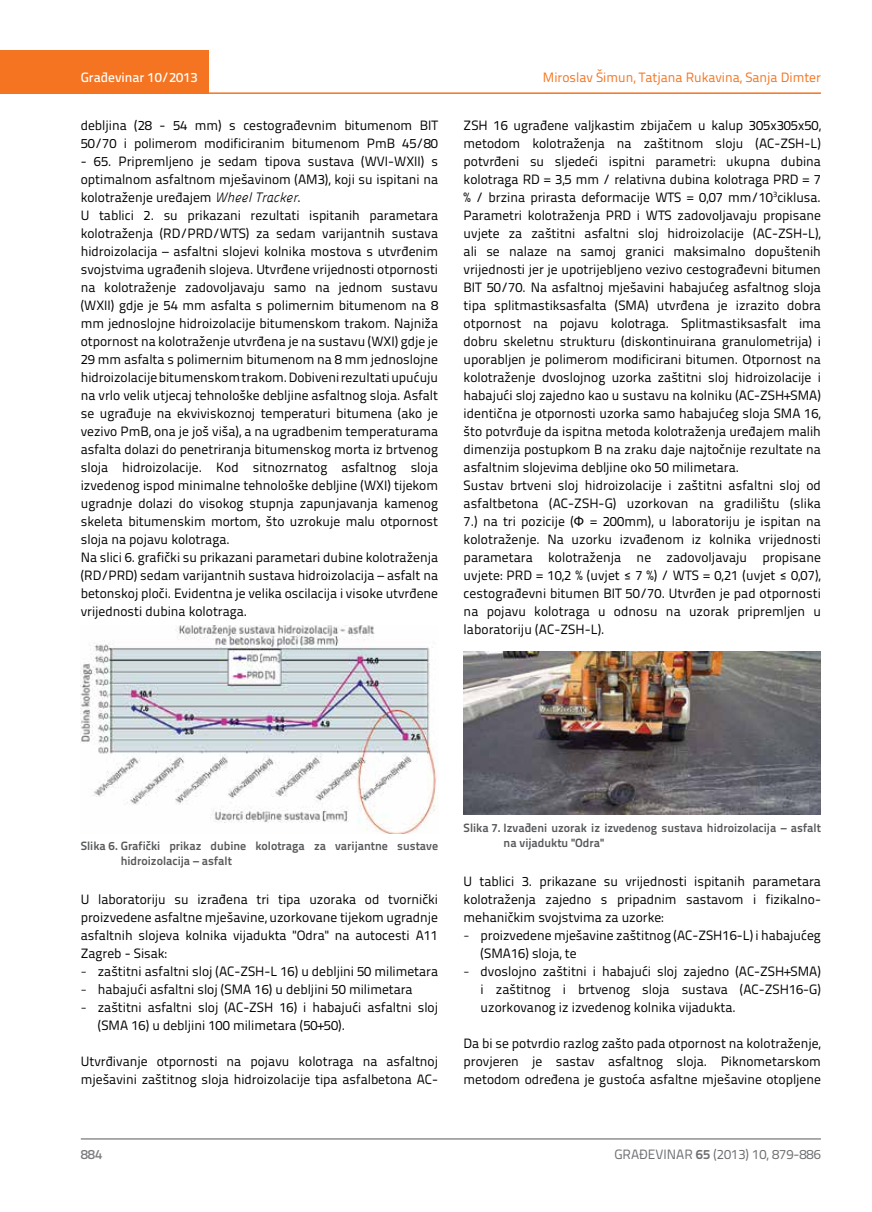
<style>
.page{position:relative;width:872px;height:1212px;background:#fff}
.page>*{position:absolute;margin:0;border:0;box-sizing:border-box;transform-origin:0 0}
.t1{font:13.5px/18px "Titillium Text 22 L";color:#000}
.t2{font:13.5px "Titillium Text 22 L";color:#f47421}
.t3{font:13.5px "Titillium Text 22 L";color:#6d6e71}
.t4{font:500 13.5px "Titillium Text 22 L";color:#fff}
.t5{font:500 13.5px "Titillium Text 22 L";color:#797a7d}
.t6{font:700 12px/15px "Titillium Text 22 L";color:#58595b}
.s1{font-family:"Panefresco 250 wt";font-style:italic}
.s2{font-family:"Arial"}
.s3{font-weight:300}
.s4{font-weight:700}
</style>
<div class="page">
<div style="left:0;top:50px;width:208px;height:44px;background:#f47421"></div>
<hr style="left:0;top:92px;width:821px;height:2px;background:#f47421">
<hr style="left:81px;top:1139px;width:740px;height:1px;background:#58595b">
<img style="left:81px;top:625px;width:357px;height:208px">
<img style="left:463px;top:651px;width:358px;height:163px">
<p class="t4" style="left:81px;top:67px;width:118px">Građevinar 10/2013</p>
<p class="t1" style="left:81px;top:115px;width:359px">debljina (28 - 54 mm) s cestograđevnim bitumenom BIT<br>50/70 i polimerom modificiranim bitumenom PmB 45/80</p>
<p class="t1" style="left:81px;top:151px;width:359px">- 65. Pripremljeno je sedam tipova sustava (WVI-WXII) s optimalnom asfaltnom mješavinom (AM3), koji su ispitani na kolotraženje uređajem <span class="s1">Wheel Tracker</span>.<br>U tablici 2. su prikazani rezultati ispitanih parametara kolotraženja (RD/PRD/WTS) za sedam varijantnih sustava hidroizolacija – asfaltni slojevi kolnika mostova s utvrđenim svojstvima ugrađenih slojeva. Utvrđene vrijednosti otpornosti na kolotraženje zadovoljavaju samo na jednom sustavu (WXII) gdje je 54 mm asfalta s polimernim bitumenom na 8 mm jednoslojne hidroizolacije bitumenskom trakom. Najniža otpornost na kolotraženje utvrđena je na sustavu (WXI) gdje je 29 mm asfalta s polimernim bitumenom na 8 mm jednoslojne hidroizolacije bitumenskom trakom. Dobiveni rezultati upućuju na vrlo velik utjecaj tehnološke debljine asfaltnog sloja. Asfalt se ugrađuje na ekviviskoznoj temperaturi bitumena (ako je vezivo PmB, ona je još viša), a na ugradbenim temperaturama asfalta dolazi do penetriranja bitumenskog morta iz brtvenog sloja hidroizolacije. Kod sitnozrnatog asfaltnog sloja izvedenog ispod minimalne tehnološke debljine (WXI) tijekom ugradnje dolazi do visokog stupnja zapunjavanja kamenog skeleta bitumenskim mortom, što uzrokuje malu otpornost sloja na pojavu kolotraga.<br>Na slici 6. grafički su prikazani parametari dubine kolotraženja (RD/PRD) sedam varijantnih sustava hidroizolacija – asfalt na betonskoj ploči. Evidentna je velika oscilacija i visoke utvrđene vrijednosti dubina kolotraga.</p>
<p class="t2" style="left:543px;top:68px;width:279px">Miroslav Šimun, Tatjana Rukavina, Sanja Dimter</p>
<p class="t1" style="left:463px;top:115px;width:359px">ZSH 16 ugrađene valjkastim zbijačem u kalup 305x305x50, metodom kolotraženja na zaštitnom sloju (AC-ZSH-L) potvrđeni su sljedeći ispitni parametri: ukupna dubina kolotraga RD = 3,5 mm / relativna dubina kolotraga PRD = 7 % / brzina prirasta deformacije WTS = 0,07 mm/10<sup>3</sup>ciklusa.<br>Parametri kolotraženja PRD i WTS zadovoljavaju propisane uvjete za zaštitni asfaltni sloj hidroizolacije (AC-ZSH-L), ali se nalaze na samoj granici maksimalno dopuštenih vrijednosti jer je upotrijebljeno vezivo cestograđevni bitumen BIT 50/70. Na asfaltnoj mješavini habajućeg asfaltnog sloja tipa splitmastiksasfalta (SMA) utvrđena je izrazito dobra otpornost na pojavu kolotraga. Splitmastiksasfalt ima dobru skeletnu strukturu (diskontinuirana granulometrija) i uporabljen je polimerom modificirani bitumen. Otpornost na kolotraženje dvoslojnog uzorka zaštitni sloj hidroizolacije i habajući sloj zajedno kao u sustavu na kolniku (AC-ZSH+SMA) identična je otpornosti uzorka samo habajućeg sloja SMA 16, što potvrđuje da ispitna metoda kolotraženja uređajem malih dimenzija postupkom B na zraku daje najtočnije rezultate na asfaltnim slojevima debljine oko 50 milimetara.<br>Sustav brtveni sloj hidroizolacije i zaštitni asfaltni sloj od asfaltbetona (AC-ZSH-G) uzorkovan na gradilištu (slika 7.) na tri pozicije (<span class="s2">Ф</span> = 200mm), u laboratoriju je ispitan na kolotraženje. Na uzorku izvađenom iz kolnika vrijednosti parametara kolotraženja ne zadovoljavaju propisane uvjete: PRD = 10,2 % (uvjet ≤ 7 %) / WTS = 0,21 (uvjet ≤ 0,07), cestograđevni bitumen BIT 50/70. Utvrđen je pad otpornosti na pojavu kolotraga u odnosu na uzorak pripremljen u laboratoriju (AC-ZSH-L).</p>
<p class="t6" style="left:121px;top:838px;width:319px;text-indent:-40px">Slika 6. Grafički prikaz dubine kolotraga za varijantne sustave hidroizolacija – asfalt</p>
<p class="t1" style="left:81px;top:890px;width:359px;text-align:justify">U laboratoriju su izrađena tri tipa uzoraka od tvornički proizvedene asfaltne mješavine, uzorkovane tijekom ugradnje asfaltnih slojeva kolnika vijadukta "Odra" na autocesti A11<br>Zagreb - Sisak:</p>
<p class="t1" style="left:81px;top:962px;width:359px"><span class="s3">-</span> zaštitni asfaltni sloj (AC-ZSH-L 16) u debljini 50 milimetara</p>
<p class="t1" style="left:81px;top:980px;width:333px"><span class="s3">-</span> habajući asfaltni sloj (SMA 16) u debljini 50 milimetara</p>
<p class="t1" style="left:98px;top:998px;width:342px;text-indent:-17px"><span class="s3">-</span> zaštitni asfaltni sloj (AC-ZSH 16) i habajući asfaltni sloj (SMA 16) u debljini 100 milimetara (50+50).</p>
<p class="t1" style="left:81px;top:1052px;width:359px">Utvrđivanje otpornosti na pojavu kolotraga na asfaltnoj mješavini zaštitnog sloja hidroizolacije tipa asfalbetona AC-</p>
<p class="t6" style="left:503px;top:820px;width:319px;text-indent:-40px">Slika 7. Izvađeni uzorak iz izvedenog sustava hidroizolacija – asfalt na vijaduktu "Odra"</p>
<p class="t1" style="left:463px;top:872px;width:359px;text-align:justify">U tablici 3. prikazane su vrijednosti ispitanih parametara kolotraženja zajedno s pripadnim sastavom i fizikalno&shy;mehaničkim svojstvima za uzorke:</p>
<p class="t1" style="left:480px;top:926px;width:342px;text-indent:-17px"><span class="s3">-</span> proizvedene mješavine zaštitnog (AC-ZSH16-L) i habajućeg (SMA16) sloja, te</p>
<p class="t1" style="left:480px;top:962px;width:342px;text-align:justify;text-indent:-17px"><span class="s3">-</span> dvoslojno zaštitni i habajući sloj zajedno (AC-ZSH+SMA) i zaštitnog i brtvenog sloja sustava (AC-ZSH16-G) uzorkovanog iz izvedenog kolnika vijadukta.</p>
<p class="t1" style="left:463px;top:1034px;width:359px;text-align:justify">Da bi se potvrdio razlog zašto pada otpornost na kolotraženje, provjeren je sastav asfaltnog sloja. Piknometarskom metodom određena je gustoća asfaltne mješavine otopljene</p>
<p class="t5" style="left:81px;top:1144px;width:23px">884</p>
<p class="t3" style="left:614px;top:1144px;width:208px">GRAĐEVINAR <span class="s4">65</span> (2013) 10, 879-886</p>
</div>
